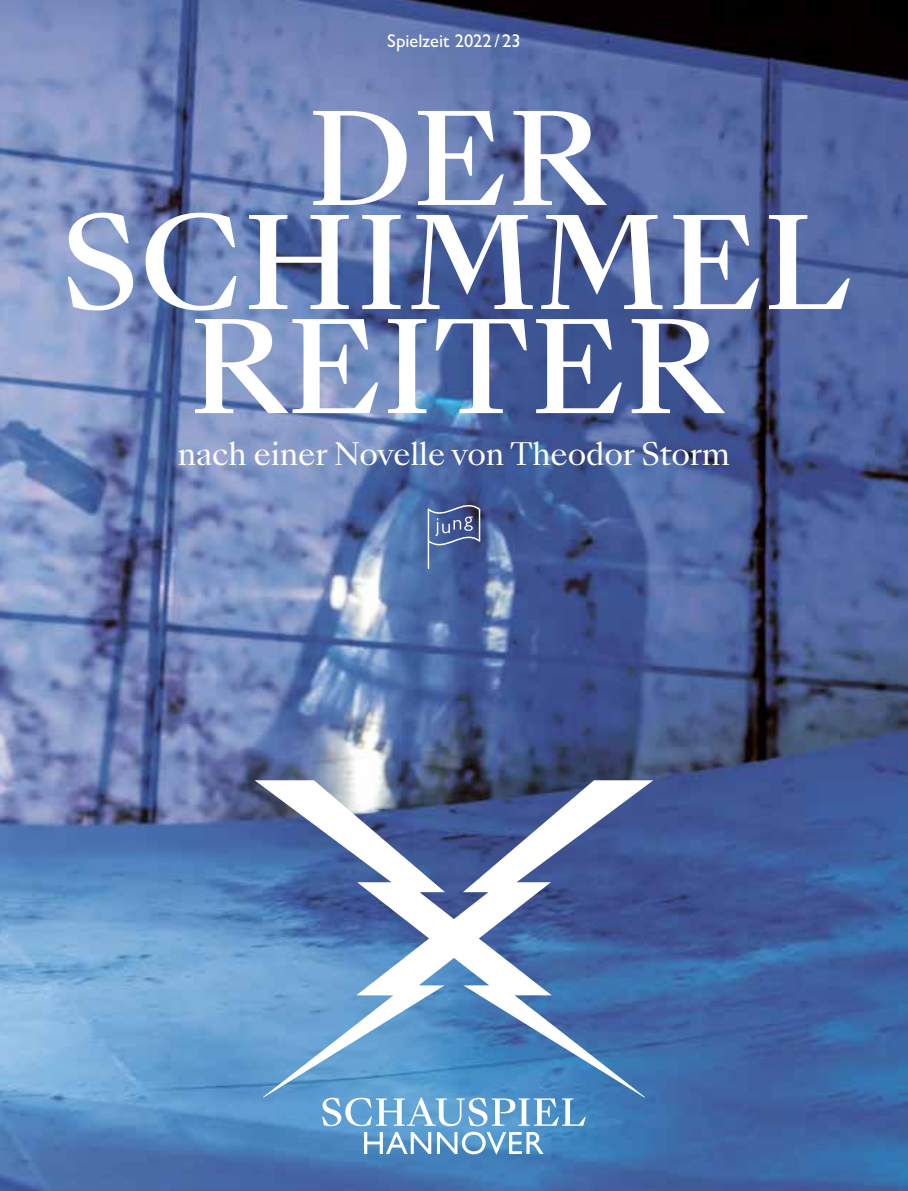
<style>
.page{position:relative;width:908px;height:1191px;background:#fff}
.page>*{position:absolute;margin:0;border:0;box-sizing:border-box;transform-origin:0 0}
.t1{font:500 124px/104px "Sang Bleu Kingdom";letter-spacing:.005em;color:#fff;text-align:center}
.t2{font:30px "Sang Bleu Kingdom";letter-spacing:-.005em;color:#fff}
.t3{font:500 18.4px "Gill Sans Nova";color:#fff}
</style>
<div class="page">
<img style="left:0;top:0;width:907px;height:1191px">
<svg style="left:322px;top:1097px;width:263px;height:57px"></svg>
<svg style="left:254px;top:780px;width:399px;height:317px"></svg>
<svg style="left:427px;top:502px;width:53px;height:67px;background:#55699d"></svg>
<p class="t3" style="left:387px;top:30px;width:135px">Spielzeit 2022 / 23</p>
<h1 class="t1" style="left:61px;top:112px;width:792px">DER<br>SCHIMMEL<br>REITER</h1>
<p class="t2" style="left:178px;top:433px;width:553px">nach einer Novelle von Theodor Storm</p>
</div>
